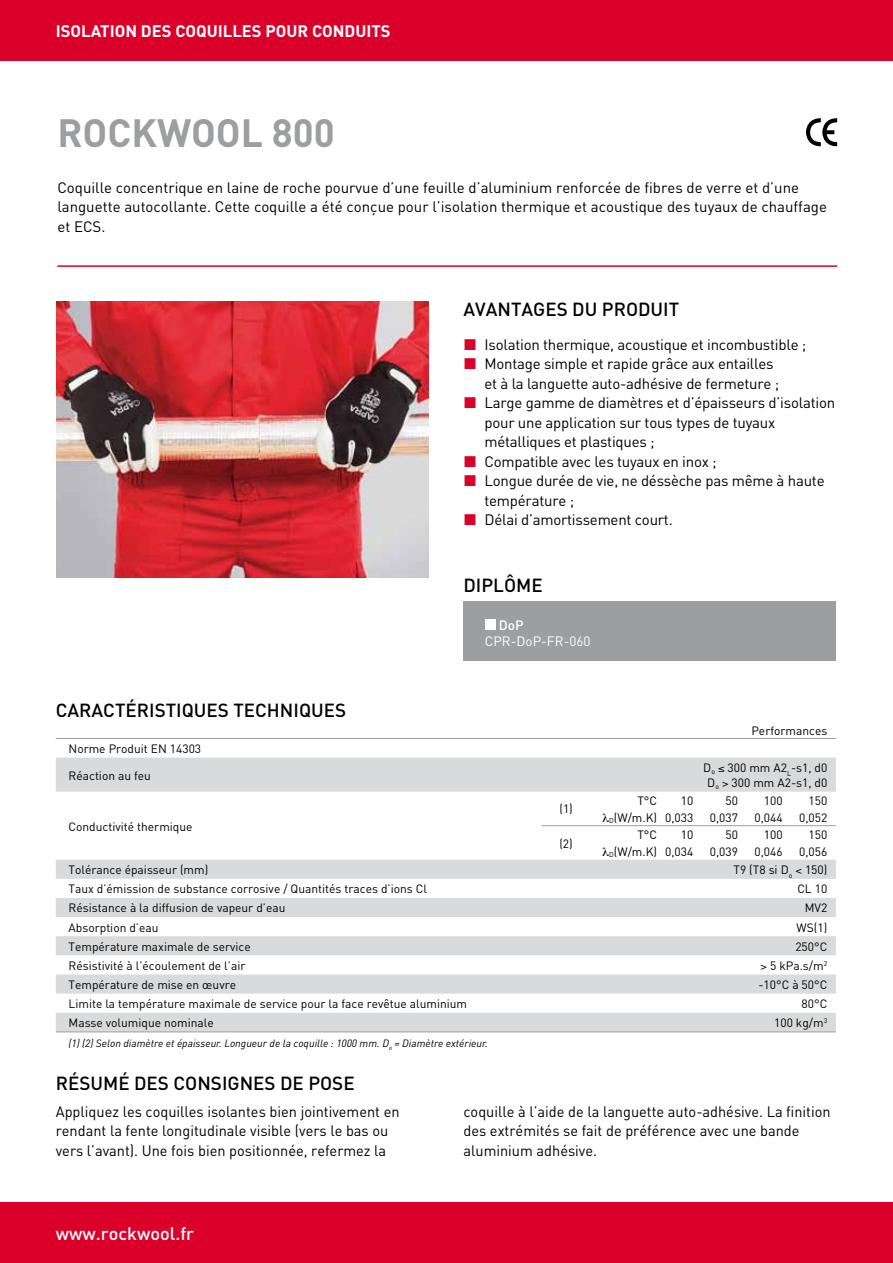
<style>
.page{position:relative;width:893px;height:1263px;background:#fff}
.page>*{position:absolute;margin:0;border:0;box-sizing:border-box;transform-origin:0 0}
.t1{font:700 39px "DIN";color:#9c9e9f}
.t2{font:500 18.75px "DIN";color:#000}
.t3{font:500 18px "DIN";color:#fff}
.t4{font:700 16.5px "DIN";color:#fff}
.t5{font:15px/19.5px "DIN";color:#000}
.t6{font:13.5px "DIN";color:#fff}
.t7{font:500 13.5px "DIN";color:#fff}
.t8{font:12px/26.4px "DIN";color:#000}
.t9{font:italic 10.5px "DIN";color:#000}
.s1{font-size:6.9px}
</style>
<div class="page">
<div style="left:0;top:1203px;width:893px;height:60px;background:#da002a"></div>
<div style="left:0;top:0;width:893px;height:60px;background:#da002a"></div>
<hr style="left:57px;top:265px;width:780px;height:2px;background:#da002a">
<img style="left:57px;top:301px;width:372px;height:276px">
<svg style="left:806px;top:118px;width:31px;height:29px"></svg>
<svg style="left:56px;top:758px;width:780px;height:273px"></svg>
<hr style="left:56px;top:1031px;width:485px;height:1px;background:#9c9e9f">
<hr style="left:541px;top:1031px;width:58px;height:1px;background:#9c9e9f">
<hr style="left:599px;top:1031px;width:58px;height:1px;background:#9c9e9f">
<hr style="left:657px;top:1031px;width:45px;height:1px;background:#9c9e9f">
<hr style="left:702px;top:1031px;width:44px;height:1px;background:#9c9e9f">
<hr style="left:746px;top:1031px;width:45px;height:1px;background:#9c9e9f">
<hr style="left:791px;top:1031px;width:45px;height:1px;background:#9c9e9f">
<hr style="left:56px;top:738px;width:485px;height:1px;background:#9c9e9f">
<hr style="left:541px;top:738px;width:58px;height:1px;background:#9c9e9f">
<hr style="left:599px;top:738px;width:58px;height:1px;background:#9c9e9f">
<hr style="left:657px;top:738px;width:45px;height:1px;background:#9c9e9f">
<hr style="left:702px;top:738px;width:44px;height:1px;background:#9c9e9f">
<hr style="left:746px;top:738px;width:45px;height:1px;background:#9c9e9f">
<hr style="left:791px;top:738px;width:45px;height:1px;background:#9c9e9f">
<hr style="left:541px;top:825px;width:58px;height:1px;background:#9c9e9f">
<hr style="left:599px;top:825px;width:58px;height:1px;background:#9c9e9f">
<hr style="left:657px;top:825px;width:45px;height:1px;background:#9c9e9f">
<hr style="left:702px;top:825px;width:44px;height:1px;background:#9c9e9f">
<hr style="left:746px;top:825px;width:45px;height:1px;background:#9c9e9f">
<hr style="left:791px;top:825px;width:45px;height:1px;background:#9c9e9f">
<div style="left:463px;top:601px;width:373px;height:60px;background:#9c9e9f"></div>
<div style="left:485px;top:619px;width:10px;height:11px;background:#fff"></div>
<svg style="left:723px;top:781px;width:5px;height:6px"></svg>
<svg style="left:603px;top:813px;width:6px;height:9px"></svg>
<svg style="left:603px;top:847px;width:6px;height:9px"></svg>
<svg style="left:796px;top:869px;width:5px;height:5px"></svg>
<svg style="left:761px;top:964px;width:6px;height:5px"></svg>
<p class="t4" style="left:56px;top:20px;width:96px">ISOLATION DES</p>
<p class="t4" style="left:175px;top:20px;width:168px">COQUI LLES POUR CONDUITS</p>
<h1 class="t1" style="left:57px;top:108px;width:26px">ROCK</h1>
<h1 class="t1" style="left:157px;top:108px;width:179px">WOOL 800</h1>
<p class="t5" style="left:57px;top:177px;width:771px">Coquille concentrique en laine de roche pourvue d’une feuille d’aluminium renforcée de fibres de verre et d’une languette autocollante. Cette coquille a été conçue pour l’isolation thermique et acoustique des tuyaux de chauffage et ECS.</p>
<p class="t2" style="left:463px;top:297px;width:217px">AVANTAGES DU PRODUIT</p>
<p class="t5" style="left:484px;top:334px;width:352px">Isolation thermique, acoustique et incombustible ; Montage simple et rapide grâce aux entailles<br>et à la languette auto-adhésive de fermeture ;<br>Large gamme de diamètres et d’épaisseurs d’isolation pour une application sur tous types de tuyaux métalliques et plastiques ;<br>Compatible avec les tuyaux en inox ;<br>Longue durée de vie, ne déssèche pas même à haute température ;<br>Délai d’amortissement court.</p>
<p class="t2" style="left:56px;top:698px;width:290px">CARACTÉRISTIQUES TECHNIQUES</p>
<p class="t8" style="left:69px;top:735px;width:134px">Norme Produit EN 14303<br>Réaction au feu</p>
<p class="t8" style="left:69px;top:813px;width:126px">Conductivité thermique</p>
<p class="t2" style="left:463px;top:573px;width:78px">DIPLÔME</p>
<p class="t7" style="left:499px;top:616px;width:26px">DOP</p>
<p class="t6" style="left:485px;top:632px;width:107px">CPR-DoP-FR-060</p>
<p class="t8" style="left:559px;top:795px;width:15px">(1)</p>
<p class="t8" style="left:559px;top:830px;width:15px">(2)</p>
<p class="t8" style="left:751px;top:717px;width:77px">Performances</p>
<p class="t8" style="left:703px;top:760px;width:126px;line-height:15px;text-align:center">D<sub>o</sub> ≤ 300 mm A2<sub>L</sub>-s1, d0<br>D<sub>o</sub> 300 mm A2-s1, d0</p>
<p class="t8" style="left:637px;top:787px;width:21px">T°C</p>
<p class="t8" style="left:681px;top:787px;width:14px">10</p>
<p class="t8" style="left:725px;top:787px;width:14px">50</p>
<p class="t8" style="left:764px;top:787px;width:20px">100</p>
<p class="t8" style="left:808px;top:787px;width:20px">150</p>
<p class="t8" style="left:609px;top:804px;width:86px"><span class="s1">D</span>(W/m.K) 0,033</p>
<p class="t8" style="left:710px;top:804px;width:30px">0,037</p>
<p class="t8" style="left:754px;top:804px;width:30px">0,044</p>
<p class="t8" style="left:799px;top:804px;width:30px">0,052</p>
<p class="t8" style="left:637px;top:821px;width:21px">T°C</p>
<p class="t8" style="left:681px;top:821px;width:14px">10</p>
<p class="t8" style="left:725px;top:821px;width:14px">50</p>
<p class="t8" style="left:764px;top:821px;width:20px">100</p>
<p class="t8" style="left:808px;top:821px;width:20px">150</p>
<p class="t8" style="left:609px;top:838px;width:86px"><sub>D</sub>(W/m.K) 0,034</p>
<p class="t8" style="left:710px;top:838px;width:30px">0,039</p>
<p class="t8" style="left:754px;top:838px;width:30px">0,046</p>
<p class="t8" style="left:799px;top:838px;width:30px">0,056</p>
<p class="t8" style="left:69px;top:856px;width:141px">Tolérance épaisseur (mm)</p>
<p class="t8" style="left:733px;top:856px;width:95px">T9 (T8 si D<sub>o</sub> 150)</p>
<p class="t8" style="left:69px;top:875px;width:360px">Taux d’émission de substance corrosive / Quantités traces d’ions Cl</p>
<p class="t8" style="left:797px;top:875px;width:32px">CL 10</p>
<p class="t8" style="left:69px;top:895px;width:218px">Résistance à la diffusion de vapeur d’eau</p>
<p class="t8" style="left:805px;top:895px;width:24px">MV2</p>
<p class="t8" style="left:69px;top:914px;width:91px">Absorption d’eau</p>
<p class="t8" style="left:797px;top:914px;width:32px">WS(1)</p>
<p class="t8" style="left:69px;top:933px;width:184px">Température maximale de service</p>
<p class="t8" style="left:795px;top:933px;width:33px">250°C</p>
<p class="t8" style="left:69px;top:952px;width:178px">Résistivité à l’écoulement de l’air</p>
<p class="t8" style="left:770px;top:952px;width:59px">5 kPa.s/m<sup>2</sup></p>
<p class="t8" style="left:69px;top:971px;width:169px">Température de mise en œuvre</p>
<p class="t8" style="left:758px;top:971px;width:70px">-10°C à 50°C</p>
<p class="t8" style="left:69px;top:990px;width:400px">Limite la température maximale de service pour la face revêtue aluminium</p>
<p class="t8" style="left:802px;top:990px;width:27px">80°C</p>
<p class="t8" style="left:69px;top:1009px;width:147px">Masse volumique nominale</p>
<p class="t8" style="left:774px;top:1009px;width:55px">100 kg/m<sup>3</sup></p>
<p class="t9" style="left:69px;top:1037px;width:421px">(1) (2) Selon diamètre et épaisseur. Longueur de la coquille : 1000 mm. D<sub>o</sub> = Diamètre extérieur.</p>
<p class="t2" style="left:56px;top:1071px;width:131px">RÉSU MÉ DES CON</p>
<p class="t2" style="left:211px;top:1071px;width:22px">SIGNE</p>
<p class="t2" style="left:265px;top:1071px;width:89px">S DE POSE</p>
<p class="t5" style="left:56px;top:1101px;width:345px">Appliquez les coquilles isolantes bien jointivement en rendant la fente longitudinale visible (vers le bas ou vers l’avant). Une fois bien positionnée, refermez la</p>
<p class="t5" style="left:463px;top:1101px;width:369px">coquille à l’aide de la languette auto-adhésive. La finition des extrémités se fait de préférence avec une bande aluminium adhésive.</p>
<p class="t3" style="left:56px;top:1222px;width:140px">WWW.ROCKWOOL.FR</p>
</div>
